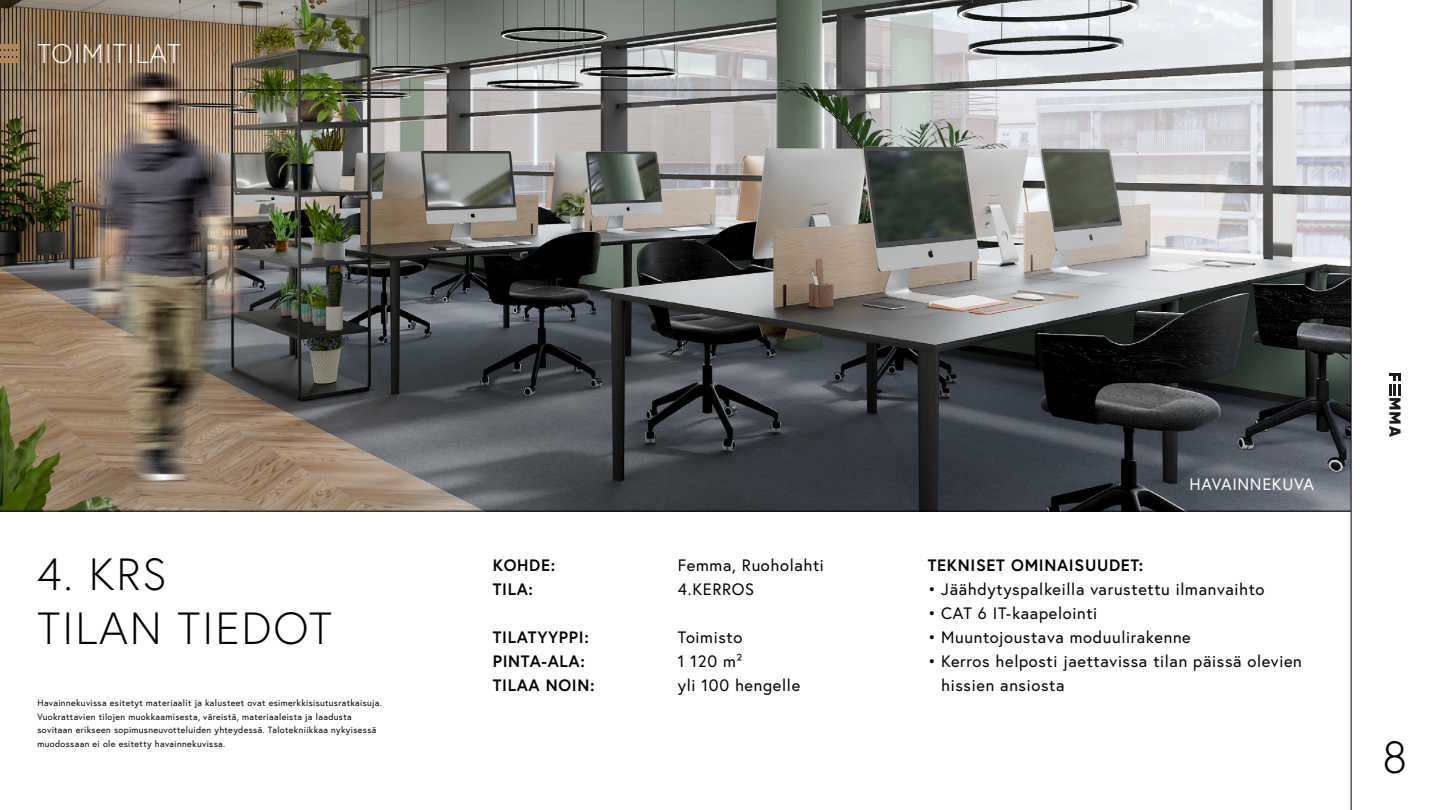
<style>
.page{position:relative;width:1440px;height:810px;background:#fff}
.page>*{position:absolute;margin:0;border:0;box-sizing:border-box;transform-origin:0 0}
.t1{font:300 45px/54px "Europa";letter-spacing:.04em;color:#000}
.t2{font:300 27px "Europa";letter-spacing:.04em;color:#fff}
.t3{font:16.5px/24px "Europa";letter-spacing:.04em;color:#000}
.t4{font:700 16.5px "Europa";letter-spacing:.04em;color:#000}
.t5{font:16.5px "Europa";letter-spacing:.04em;color:#fff}
.t6{font:9px/13.5px "Europa";letter-spacing:.04em;color:#000}
</style>
<div class="page">
<img style="left:0;top:0;width:1351px;height:511px">
<hr style="left:0;top:511px;width:1351px;height:1px;background:#000">
<hr style="left:1351px;top:0;width:1px;height:810px;background:#000">
<hr style="left:0;top:90px;width:1352px;height:1px;background:#000">
<svg style="left:1389px;top:373px;width:12px;height:64px"></svg>
<hr style="left:0;top:59px;width:19px;height:4px;background:#b08757">
<div style="left:0;top:51px;width:19px;height:5px;background:#b08757"></div>
<div style="left:0;top:44px;width:19px;height:5px;background:#b08757"></div>
<h2 class="t2" style="left:38px;top:37px;width:145px">TOIMITILAT</h2>
<h1 class="t1" style="left:38px;top:547px;width:296px">4. KRS<br>TILAN TIEDOT</h1>
<p class="t6" style="left:38px;top:696px;width:346px">Havainnekuvissa esitetyt materiaalit ja kalusteet ovat esimerkkisisutusratkaisuja.<br>Vuokrattavien tilojen muokkaamisesta, väreistä, materiaaleista ja laadusta sovitaan erikseen sopimusneuvotteluiden yhteydessä. Talotekniikkaa nykyisessä muodossaan ei ole esitetty havainnekuvissa.</p>
<h3 class="t4" style="left:493px;top:554px;width:64px">KOHDE:</h3>
<h3 class="t3" style="left:678px;top:553px;width:147px">Femma, Ruoholahti</h3>
<h3 class="t4" style="left:493px;top:578px;width:42px">TILA:</h3>
<h3 class="t3" style="left:678px;top:577px;width:78px">4.KERROS</h3>
<h3 class="t4" style="left:493px;top:626px;width:98px">TILATYYPPI:</h3>
<h3 class="t3" style="left:678px;top:625px;width:66px">Toimisto</h3>
<h3 class="t4" style="left:493px;top:650px;width:94px">PINTA-ALA:</h3>
<h3 class="t3" style="left:678px;top:649px;width:66px">1 120 m²</h3>
<h3 class="t4" style="left:493px;top:674px;width:103px">TILAA NOIN:</h3>
<h3 class="t3" style="left:678px;top:673px;width:124px">yli 100 hengelle</h3>
<h3 class="t5" style="left:1190px;top:474px;width:126px">HAVAINNEKUVA</h3>
<h3 class="t4" style="left:928px;top:554px;width:217px">TEKNISET OMINAISUUDET:</h3>
<h3 class="t3" style="left:928px;top:577px;width:338px">• Jäähdytyspalkeilla varustettu ilmanvaihto</h3>
<h3 class="t3" style="left:928px;top:601px;width:171px">• CAT 6 IT-kaapelointi</h3>
<h3 class="t3" style="left:928px;top:625px;width:265px">• Muuntojoustava moduulirakenne</h3>
<h3 class="t3" style="left:941px;top:649px;width:362px;text-indent:-13px">• Kerros helposti jaettavissa tilan päissä olevien hissien ansiosta</h3>
<h1 class="t1" style="left:1382px;top:729px;width:27px">8</h1>
</div>
